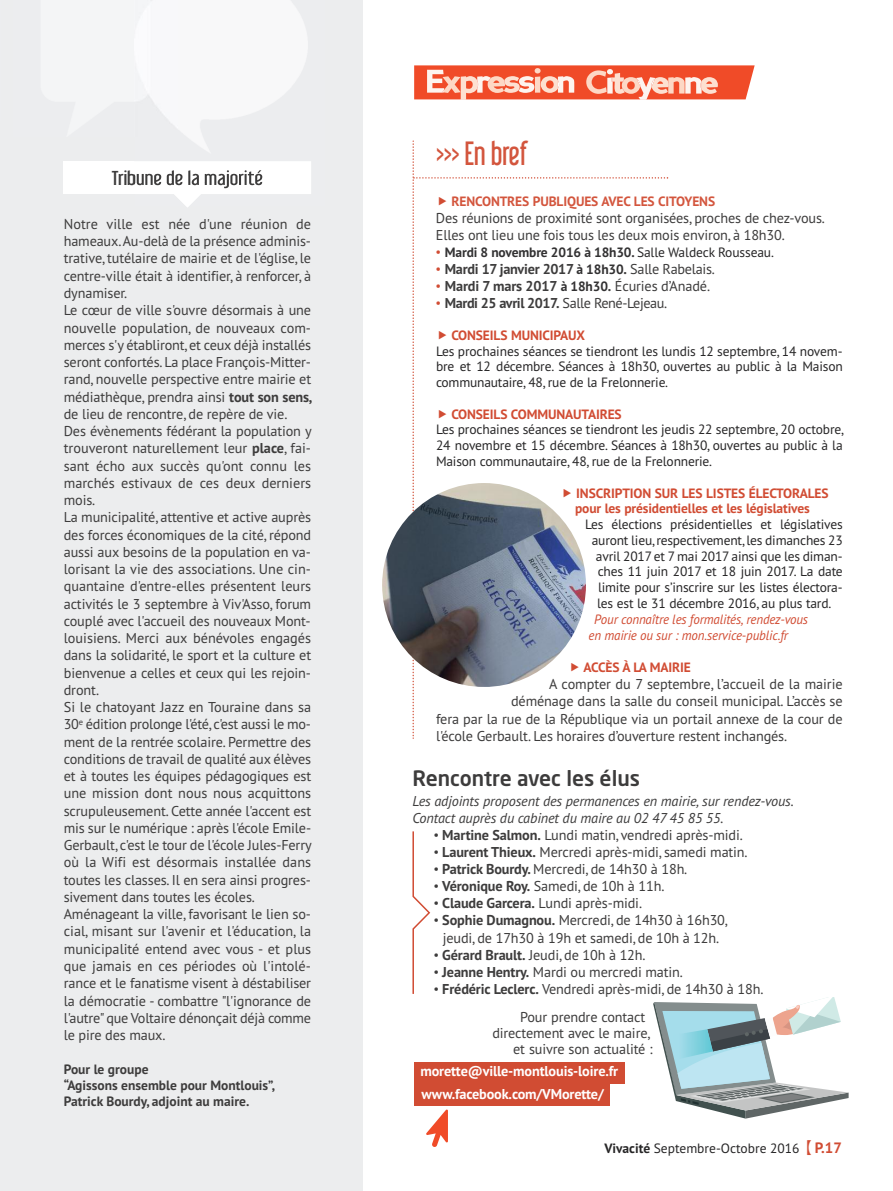
<style>
.page{position:relative;width:893px;height:1191px;background:#fff}
.page>*{position:absolute;margin:0;border:0;box-sizing:border-box;transform-origin:0 0}
.t1{font:30px "Libel Suit";color:#d3553d}
.t2{font:500 21px "Neo Sans Std";color:#3d3c3c}
.t3{font:14.25px/17.2px "PT Sans";letter-spacing:-.01em;color:#3d3c3c}
.t4{font:700 14.25px "PT Sans";letter-spacing:-.02em;color:#3d3c3c}
.t5{font:italic 14.25px/17.1px "PT Sans";letter-spacing:-.01em;color:#3d3c3c}
.t6{font:700 14.25px/22.5px "PT Sans";letter-spacing:-.01em;color:#fff}
.t7{font:13.5px/15.8px "PT Sans";letter-spacing:-.015em;color:#272627;text-align:justify}
.t8{font:700 13.5px/15.8px "PT Sans";letter-spacing:-.01em;color:#d14c33}
.t9{font:700 13.5px/16.2px "PT Sans";color:#3d3c3c}
.t10{font:italic 13.5px/16.2px "PT Sans";letter-spacing:-.01em;color:#d14c33;scale:.96 1}
.t11{font:700 13.5px "PT Sans";letter-spacing:-.01em;color:#323132}
.t12{font:700 13.5px "PT Sans";letter-spacing:-.01em;color:#d3553d}
.s1{font-weight:700}
.s2{font-family:"Gill Sans";font-weight:400;font-size:14.25px;color:#d14c33}
.s3{font-weight:400;color:#272627}
.s4{font-family:"Gill Sans";font-weight:400;color:#d14c33}
.s5{font-size:13.5px;color:#323132}
.s6{font-weight:400}
.s7{font-family:"Gill Sans"}
.s8{font-family:"Li Hei Pro";font-size:15px;color:#d14c33}
.s9{font-weight:700;font-size:15px;color:#d14c33}
</style>
<div class="page">
<div style="left:0;top:0;width:363px;height:1191px;background:#ecedee"></div>
<div style="left:64px;top:161px;width:247px;height:33px;background:#fff"></div>
<img style="left:177px;top:0;width:131px;height:152px">
<img style="left:139px;top:170px;width:124px;height:19px">
<img style="left:166px;top:170px;width:42px;height:36px">
<img style="left:135px;top:170px;width:64px;height:15px">
<img style="left:134px;top:0;width:43px;height:127px">
<div style="left:414px;top:1062px;width:211px;height:21px;background:#d14c33"></div>
<div style="left:414px;top:1084px;width:196px;height:21px;background:#d14c33"></div>
<svg style="left:653px;top:997px;width:196px;height:121px"></svg>
<img style="left:673px;top:1029px;width:40px;height:30px">
<svg style="left:412px;top:831px;width:19px;height:163px"></svg>
<svg style="left:426px;top:1109px;width:22px;height:38px"></svg>
<svg style="left:414px;top:65px;width:341px;height:35px;background:#f47e63"></svg>
<img style="left:382px;top:483px;width:204px;height:204px;border-radius:50%">
<svg style="left:413px;top:140px;width:255px;height:599px"></svg>
<p class="t3" style="left:64px;top:215px;width:250px">Notre ville est née d'une réunion de hameaux.Au-delà de la présence adminis&shy;trative, tutélaire de mairie et de l'église, le centre-ville était à identifier, à renforcer, à dynamiser.<br>Le cœur de ville s'ouvre désormais à une nouvelle population, de nouveaux com&shy;merces s'y établiront,et ceux déjà installés seront confortés.La place François-Mitter&shy;rand, nouvelle perspective entre mairie et médiathèque, prendra ainsi <span class="s1">tout son sens, </span>de lieu de rencontre, de repère de vie.<br>Des évènements fédérant la population y trouveront naturellement leur <span class="s1">place</span>, fai&shy;sant écho aux succès qu'ont connu les marchés estivaux de ces deux derniers mois.<br>La municipalité, attentive et active auprès des forces économiques de la cité, répond aussi aux besoins de la population en va&shy;lorisant la vie des associations. Une cin&shy;quantaine d'entre-elles présentent leurs activités le 3 septembre à Viv'Asso, forum couplé avec l'accueil des nouveaux Mont&shy;louisiens. Merci aux bénévoles engagés dans la solidarité, le sport et la culture et bienvenue a celles et ceux qui les rejoin&shy;dront.<br>Si le chatoyant Jazz en Touraine dans sa 30<sup>e</sup> édition prolonge l'été, c'est aussi le mo&shy;ment de la rentrée scolaire. Permettre des conditions de travail de qualité aux élèves et à toutes les équipes pédagogiques est une mission dont nous nous acquittons scrupuleusement. Cette année l'accent est mis sur le numérique : après l'école Emile-Gerbault, c'est le tour de l'école Jules-Ferry où la Wifi est désormais installée dans toutes les classes. Il en sera ainsi progres&shy;sivement dans toutes les écoles.<br>Aménageant la ville, favorisant le lien so&shy;cial, misant sur l'avenir et l'éducation, la municipalité entend avec vous - et plus que jamais en ces périodes où l'intolé&shy;rance et le fanatisme visent à déstabiliser la démocratie - combattre "l'ignorance de l'autre"que Voltaire dénonçait déjà comme le pire des maux.</p>
<p class="t9" style="left:64px;top:1060px;width:213px">Pour le groupe<br>“Agissons ensemble pour Montlouis”,<br>Patrick Bourdy, adjoint au maire.</p>
<h1 class="t1" style="left:436px;top:135px;width:94px">&gt;&gt;&gt; En bref</h1>
<p class="t12" style="left:451px;top:192px;width:265px">RENCONTRES PUBLIQUES AVEC LES CITOYENS</p>
<p class="t3" style="left:436px;top:209px;width:390px">Des réunions de proximité sont organisées, proches de chez-vous.<br>Elles ont lieu une fois tous les deux mois environ, à 18h30.</p>
<p class="t11" style="left:436px;top:243px;width:339px"><span class="s2">•</span> Mardi 8 novembre 2016 à 18h30. <span class="s3">Salle Waldeck Rousseau.</span></p>
<p class="t4" style="left:436px;top:260px;width:280px"><span class="s4">•</span> Mardi 17 janvier 2017 <span class="s5">à 18h30</span>. <span class="s6">Salle Rabelais.</span></p>
<p class="t4" style="left:436px;top:277px;width:276px"><span class="s4">•</span> Mardi 7 mars 2017 <span class="s5">à 18h30</span>. <span class="s6">Écuries d’Anadé.</span></p>
<p class="t4" style="left:436px;top:294px;width:233px"><span class="s4">•</span> Mardi 25 avril 2017. <span class="s6">Salle René-Lejeau.</span></p>
<p class="t8" style="left:451px;top:327px;width:135px">CONSEILS MUNICIPAUX</p>
<p class="t7" style="left:436px;top:343px;width:408px">Les prochaines séances se tiendront les lundis 12 septembre, 14 novem&shy;bre et 12 décembre. Séances à 18h30, ouvertes au public à la Maison communautaire, 48, rue de la Frelonnerie.</p>
<p class="t8" style="left:451px;top:406px;width:172px">CONSEILS COMMUNAUTAIRES</p>
<p class="t7" style="left:436px;top:421px;width:409px">Les prochaines séances se tiendront les jeudis 22 septembre, 20 octobre, 24 novembre et 15 décembre. Séances à 18h30, ouvertes au public à la Maison communautaire, 48, rue de la Frelonnerie.</p>
<p class="t8" style="left:575px;top:484px;width:255px">INSCRIPTION SUR LES LISTES ÉLECTORALES pour les présidentielles et les législatives</p>
<p class="t7" style="left:585px;top:516px;width:259px">Les élections présidentielles et législatives</p>
<p class="t7" style="left:592px;top:532px;width:252px">auront lieu,respectivement,les dimanches 23</p>
<p class="t7" style="left:596px;top:547px;width:248px">avril 2017 et 7 mai 2017 ainsi que les diman-</p>
<p class="t7" style="left:598px;top:563px;width:246px">ches 11 juin 2017 et 18 juin 2017. La date</p>
<p class="t7" style="left:598px;top:579px;width:246px">limite pour s’inscrire sur les listes électora-</p>
<p class="t7" style="left:597px;top:595px;width:236px">les est le 31 décembre 2016, au plus tard.</p>
<p class="t10" style="left:589px;top:611px;width:230px;text-indent:6px">Pour connaître les formalités, rendez-vous en mairie ou sur : mon.service-public.fr</p>
<p class="t8" style="left:583px;top:659px;width:109px">ACCÈS À LA MAIRIE</p>
<p class="t3" style="left:549px;top:675px;width:295px">A compter du 7 septembre, l’accueil de la mairie</p>
<p class="t3" style="left:511px;top:692px;width:333px">déménage dans la salle du conseil municipal. L’accès se</p>
<p class="t3" style="left:436px;top:709px;width:408px">fera par la rue de la République via un portail annexe de la cour de</p>
<p class="t3" style="left:436px;top:727px;width:353px">l'école Gerbault. Les horaires d’ouverture restent inchangés.</p>
<h2 class="t2" style="left:412px;top:770px;width:229px">Rencontre avec les élus</h2>
<p class="t5" style="left:412px;top:791px;width:383px">Les adjoints proposent des permanences en mairie, sur rendez-vous.<br>Contact auprès du cabinet du maire au 02 47 45 85 55.</p>
<p class="t3" style="left:434px;top:826px;width:310px"><span class="s7">•</span> <span class="s1">Martine Salmon.</span> Lundi matin, vendredi après-midi.</p>
<p class="t3" style="left:434px;top:843px;width:315px"><span class="s7">•</span> <span class="s1">Laurent Thieux.</span> Mercredi après-midi, samedi matin.</p>
<p class="t3" style="left:434px;top:860px;width:255px"><span class="s7">•</span> <span class="s1">Patrick Bourdy.</span> Mercredi, de 14h30 à 18h.</p>
<p class="t3" style="left:434px;top:877px;width:232px"><span class="s7">•</span> <span class="s1">Véronique Roy.</span> Samedi, de 10h à 11h.</p>
<p class="t3" style="left:434px;top:894px;width:210px"><span class="s7">•</span> <span class="s1">Claude Garcera.</span> Lundi après-midi.</p>
<p class="t3" style="left:434px;top:911px;width:295px;text-align:center"><span class="s7">•</span> <span class="s1">Sophie Dumagnou.</span> Mercredi, de 14h30 à 16h30, jeudi, de 17h30 à 19h et samedi, de 10h à 12h.</p>
<p class="t3" style="left:434px;top:945px;width:213px"><span class="s7">•</span> <span class="s1">Gérard Brault.</span> Jeudi, de 10h à 12h.</p>
<p class="t3" style="left:434px;top:962px;width:251px"><span class="s7">•</span> <span class="s1">Jeanne Hentry.</span> Mardi ou mercredi matin.</p>
<p class="t3" style="left:520px;top:974px;width:245px;line-height:28.2px;text-indent:-86px"><span class="s7">•</span> <span class="s1">Frédéric Leclerc.</span> Vendredi après-midi, de 14h30 à 18h.<br>Pour prendre contact</p>
<p class="t3" style="left:492px;top:1024px;width:162px;line-height:16.2px;text-align:right">directement avec le maire, et suivre son actualité :</p>
<p class="t6" style="left:420px;top:1059px;width:199px">morette@ville-montlouis-loire.fr www.facebook.com/VMorette/</p>
<p class="t7" style="left:604px;top:1139px;width:239px"><span class="s1">Vivacité</span> Septembre-Octobre 2016<span class="s8">【</span><span class="s9">P.17</span></p>
</div>
